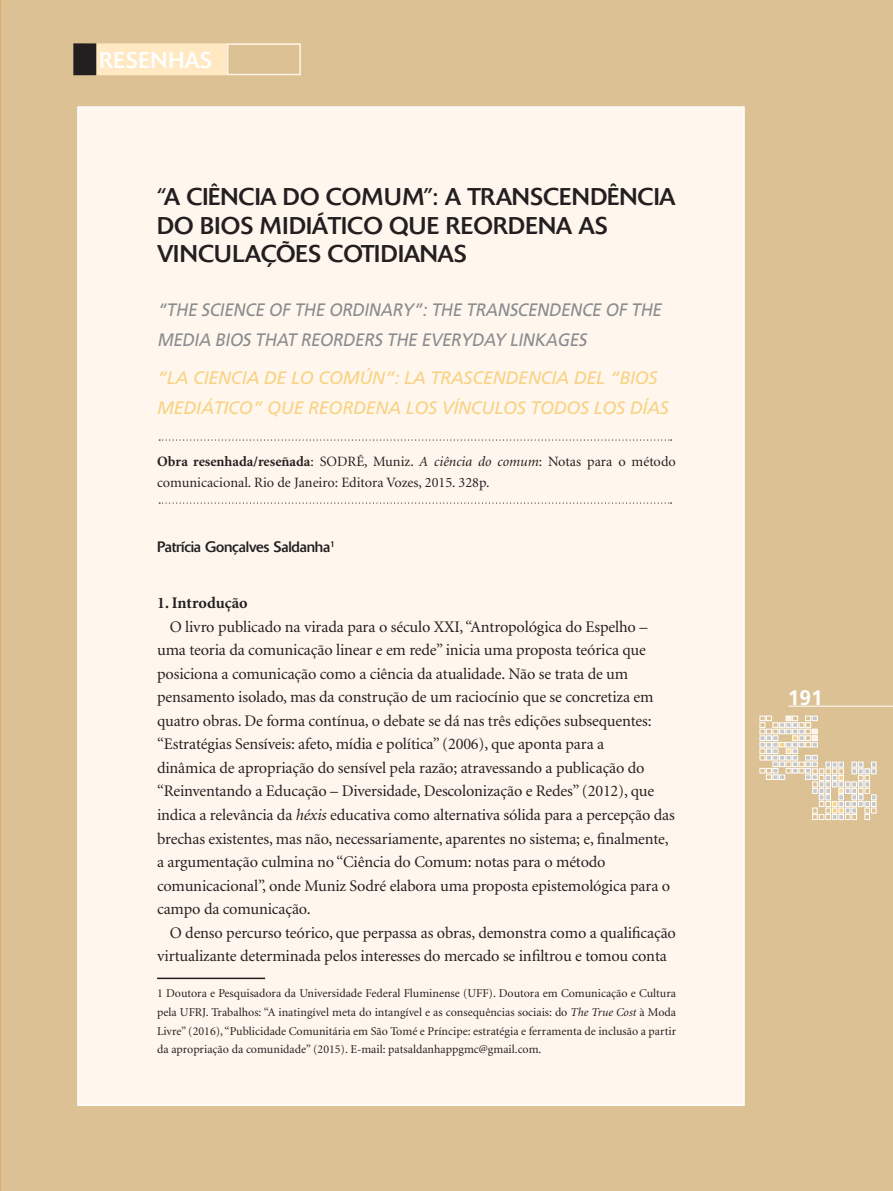
<style>
.page{position:relative;width:893px;height:1191px;background:#dbc194}
.page>*{position:absolute;margin:0;border:0;box-sizing:border-box;transform-origin:0 0}
.livro{font:24px/28.5px "Delta";letter-spacing:.005em;color:#231f20}
.t1{font:22.5px "Delta";letter-spacing:.02em;color:#fff}
.t2{font:700 21px "Frutiger";color:#fff}
.titulo{font:italic 18px/30px "Frutiger";letter-spacing:-.015em;color:#f9d284}
.titulo-2{font:italic 18px/30px "Frutiger";color:#8a8c8f;scale:.94 1}
.t3{font:16.2px/23.5px "Minion";letter-spacing:-.01em;color:#231f20}
.t4{font:700 16.2px "Minion";color:#231f20}
.livro-2{font:15px "Delta";letter-spacing:-.015em;color:#231f20}
.t5{font:14.25px/21px "Minion";color:#231f20}
.t6{font:12px/18.8px "Minion";color:#231f20;text-align:justify}
.s1{font-weight:700}
.s2{font-style:italic}
</style>
<div class="page">
<hr style="left:0;top:0;width:1px;height:1191px;background:#fedfaa">
<div style="left:77px;top:106px;width:668px;height:1000px;background:#fff7ed;border:2px solid #fff"></div>
<div style="left:84px;top:43px;width:143px;height:32px;background:#ffe8c2;border:2px solid #ffe8c2"></div>
<div style="left:74px;top:44px;width:22px;height:30px;background:#231f20"></div>
<div style="left:73px;top:43px;width:23px;height:32px;border:2px solid #231f20"></div>
<div style="left:227px;top:43px;width:74px;height:32px;border:2px solid #fff5e7"></div>
<svg style="left:159px;top:502px;width:513px;height:1px"></svg>
<hr style="left:157px;top:977px;width:108px;height:2px;background:#231f20">
<svg style="left:159px;top:439px;width:513px;height:1px"></svg>
<hr style="left:788px;top:706px;width:105px;height:1px;background:#fff">
<svg style="left:760px;top:716px;width:116px;height:103px"></svg>
<p class="t1" style="left:99px;top:47px;width:115px">RESENHAS</p>
<p class="livro" style="left:157px;top:183px;width:520px">“A CIÊNCIA DO COMUM”: A TRANSCENDÊNCIA<br>DO BIOS MIDIÁTICO QUE REORDENA AS<br>VINCULAÇÕES COTIDIANAS</p>
<p class="titulo-2" style="left:157px;top:295px;width:542px">“THE SCIENCE OF THE ORDINARY”:THE TRANSCENDENCE OF THE<br>MEDIA BIOS THAT REORDERS THE EVERYDAY LINKAGES</p>
<p class="titulo" style="left:157px;top:363px;width:513px">“LA CIENCIA DE LO COMÚN”: LA TRASCENDENCIA DEL “BIOS<br>MEDIÁTICO” QUE REORDENA LOS VÍNCULOS TODOS LOS DÍAS</p>
<p class="t5" style="left:157px;top:451px;width:520px"><span class="s1">Obra resenhada/reseñada</span>: SODRÉ, Muniz. <span class="s2">A ciência do comum</span>: Notas para o método comunicacional. Rio de Janeiro: Editora Vozes, 2015. 328p.</p>
<p class="livro-2" style="left:157px;top:538px;width:179px">Patrícia Gonçalves Saldanha<sup>1</sup></p>
<p class="t4" style="left:157px;top:594px;width:92px">1. Introdução</p>
<p class="t3" style="left:157px;top:615px;width:519px;text-indent:13px">O livro publicado na virada para o século XXI, “Antropológica do Espelho – uma teoria da comunicação linear e em rede” inicia uma proposta teórica que posiciona a comunicação como a ciência da atualidade. Não se trata de um pensamento isolado, mas da construção de um raciocínio que se concretiza em quatro obras. De forma contínua, o debate se dá nas três edições subsequentes: “Estratégias Sensíveis: afeto, mídia e política” (2006), que aponta para a<br>dinâmica de apropriação do sensível pela razão; atravessando a publicação do “Reinventando a Educação – Diversidade, Descolonização e Redes” (2012), que indica a relevância da <span class="s2">héxis</span> educativa como alternativa sólida para a percepção das brechas existentes, mas não, necessariamente, aparentes no sistema; e, finalmente, a argumentação culmina no “Ciência do Comum: notas para o método comunicacional”, onde Muniz Sodré elabora uma proposta epistemológica para o campo da comunicação.</p>
<p class="t3" style="left:157px;top:921px;width:520px;text-indent:13px">O denso percurso teórico, que perpassa as obras, demonstra como a qualificação virtualizante determinada pelos interesses do mercado se infiltrou e tomou conta</p>
<p class="t6" style="left:157px;top:984px;width:521px">1 Doutora e Pesquisadora da Universidade Federal Fluminense (UFF). Doutora em Comunicação e Cultura pela UFRJ. Trabalhos: “A inatingível meta do intangível e as consequências sociais: do <span class="s2">The True Cost</span> à Moda Livre” (2016), “Publicidade Comunitária em São Tomé e Príncipe: estratégia e ferramenta de inclusão a partir da apropriação da comunidade” (2015). E-mail: patsaldanhappgmc@gmail.com.</p>
<p class="t2" style="left:788px;top:685px;width:37px">191</p>
</div>
